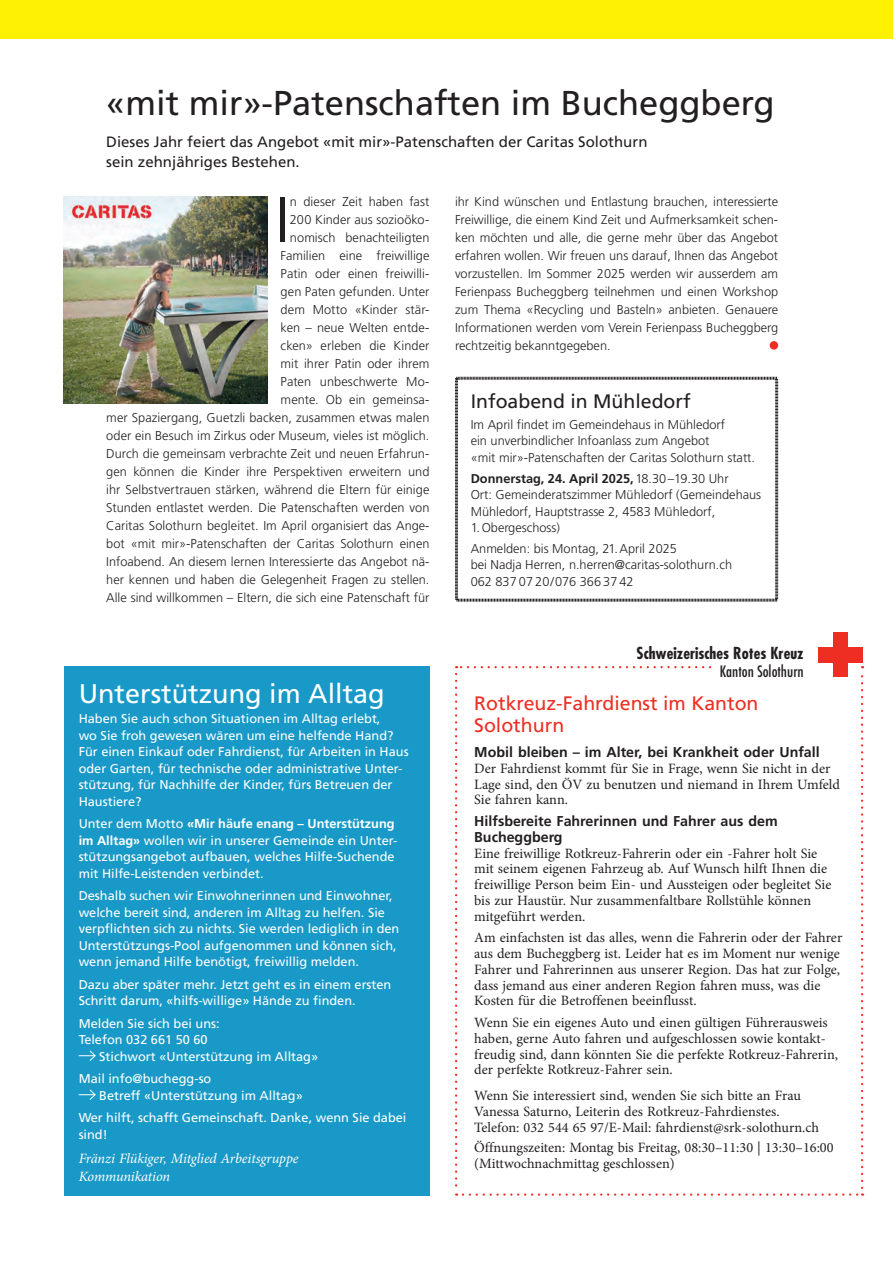
<style>
.page{position:relative;width:893px;height:1263px;background:#fff}
.page>*{position:absolute;margin:0;border:0;box-sizing:border-box;transform-origin:0 0}
.t1{font:64.35px "Frutiger LT 45 Lt";color:#231f20}
.t2{font:34.5px "Frutiger LT 55 Rm";color:#231f20}
.t3{font:27px "Frutiger LT 55 Rm";color:#fff}
.t4{font:19.5px/22.5px "Frutiger LT 55 Rm";color:#ee2e22}
.t5{font:19.5px "Frutiger LT 55 Rm";color:#231f20}
.t6{font:700 condensed 16.2px "Futura Std";color:#231f20}
.t7{font:500 condensed 15.3px "Futura";color:#231f20}
.t8{font:15px/19.5px "Frutiger LT 55 Rm";color:#231f20}
.t9{font:14.25px/15.8px "Minion Pro";color:#231f20}
.t10{font:14.25px/15.8px "Frutiger LT 65 Bd";color:#231f20}
.t11{font:italic 14.25px/18px "Minion Pro";letter-spacing:-.01em;color:#fff}
.t12{font:12.75px/18px "Frutiger LT 45 Lt";color:#231f20}
.t13{font:12.75px/16.5px "Frutiger LT 55 Rm";color:#fff}
.t14{font:12.75px "Frutiger LT 65 Bd";color:#fff}
.t15{font:12.75px "Frutiger LT 65 Bd";color:#231f20}
.s1{font-family:"Frutiger LT 55 Rm"}
.s2{font-family:"Frutiger LT 65 Bd"}
.s3{font-family:"Frutiger LT 45 Lt"}
</style>
<div class="page">
<div style="left:0;top:0;width:893px;height:38px;background:#fff101"></div>
<img style="left:64px;top:196px;width:204px;height:208px">
<div style="left:64px;top:666px;width:365px;height:530px;background:#1999c7"></div>
<svg style="left:79px;top:1050px;width:17px;height:11px"></svg>
<svg style="left:79px;top:1089px;width:17px;height:11px"></svg>
<svg style="left:455px;top:376px;width:324px;height:226px"></svg>
<div style="left:770px;top:341px;width:8px;height:9px;background:#ee2e22;border-radius:50%"></div>
<svg style="left:455px;top:666px;width:408px;height:530px"></svg>
<div style="left:712px;top:645px;width:145px;height:36px;background:#fff"></div>
<div style="left:833px;top:632px;width:15px;height:45px;background:#ee2e22"></div>
<div style="left:819px;top:647px;width:44px;height:15px;background:#ee2e22"></div>
<h2 class="t2" style="left:106px;top:83px;width:670px">«mit mir»-Patenschaften im Bucheggberg</h2>
<p class="t8" style="left:106px;top:133px;width:543px">Dieses Jahr feiert das Angebot «mit mir»-Patenschaften der Caritas Solothurn sein zehnjähriges Bestehen.</p>
<p class="t12" style="left:106px;top:192px;width:325px;text-align:right">n dieser Zeit haben fast<br>200 Kinder aus sozioöko-<br>nomisch benachteiligten<br>Familien eine freiwillige<br>Patin oder einen freiwilli-<br>gen Paten gefunden. Unter<br>dem Motto «Kinder stär-<br>ken – neue Welten entde-<br>cken» erleben die Kinder<br>mit ihrer Patin oder ihrem<br>Paten unbeschwerte Mo-<br>mente. Ob ein gemeinsa-<br>mer Spaziergang, Guetzli backen, zusammen etwas malen oder ein Besuch im Zirkus oder Museum, vieles ist möglich.<br>Durch die gemeinsam verbrachte Zeit und neuen Erfahrun&shy;gen können die Kinder ihre Perspektiven erweitern und ihr Selbstvertrauen stärken, während die Eltern für einige Stunden entlastet werden. Die Patenschaften werden von Caritas Solothurn begleitet. Im April organisiert das Ange&shy;bot «mit mir»-Patenschaften der Caritas Solothurn einen Infoabend. An diesem lernen Interessierte das Angebot nä&shy;her kennen und haben die Gelegenheit Fragen zu stellen.<br>Alle sind willkommen – Eltern, die sich eine Patenschaft für</p>
<h1 class="t1" style="left:276px;top:183px;width:16px">I</h1>
<h3 class="t3" style="left:79px;top:677px;width:308px">Unterstützung im Alltag</h3>
<p class="t13" style="left:79px;top:711px;width:331px">Haben Sie auch schon Situationen im Alltag erlebt,<br>wo Sie froh gewesen wären um eine helfende Hand?<br>Für einen Einkauf oder Fahrdienst, für Arbeiten in Haus oder Garten, für technische oder administrative Unter&shy;stützung, für Nachhilfe der Kinder, fürs Betreuen der Haustiere?</p>
<p class="t14" style="left:79px;top:816px;width:317px"><span class="s1">Unter dem Motto</span> «Mir häufe enang – Unterstützung</p>
<p class="t13" style="left:79px;top:832px;width:320px"><span class="s2">im Alltag»</span> wollen wir in unserer Gemeinde ein Unter&shy;stützungsangebot aufbauen, welches Hilfe-Suchende mit Hilfe-Leistenden verbindet.</p>
<p class="t13" style="left:79px;top:888px;width:322px">Deshalb suchen wir Einwohnerinnen und Einwohner, welche bereit sind, anderen im Alltag zu helfen. Sie verpflichten sich zu nichts. Sie werden lediglich in den Unterstützungs-Pool aufgenommen und können sich, wenn jemand Hilfe benötigt, freiwillig melden.</p>
<p class="t13" style="left:79px;top:976px;width:314px">Dazu aber später mehr. Jetzt geht es in einem ersten<br>Schritt darum, «hilfs-willige» Hände zu finden.</p>
<p class="t13" style="left:79px;top:1015px;width:142px">Melden Sie sich bei uns:</p>
<p class="t13" style="left:79px;top:1032px;width:131px">Telefon 032 661 50 60</p>
<p class="t13" style="left:99px;top:1048px;width:220px">Stichwort «Unterstützung im Alltag»</p>
<p class="t13" style="left:99px;top:1071px;width:205px;text-indent:-21px">Mail info@buchegg-so<br>Betreff «Unterstützung im Alltag»</p>
<p class="t13" style="left:79px;top:1110px;width:329px">Wer hilft, schafft Gemeinschaft. Danke, wenn Sie dabei sind!</p>
<p class="t11" style="left:79px;top:1149px;width:221px">Fränzi Flükiger, Mitglied Arbeitsgruppe<br>Kommunikation</p>
<p class="t12" style="left:455px;top:192px;width:325px;text-align:justify">ihr Kind wünschen und Entlastung brauchen, interessierte Freiwillige, die einem Kind Zeit und Aufmerksamkeit schen&shy;ken möchten und alle, die gerne mehr über das Angebot erfahren wollen. Wir freuen uns darauf, Ihnen das Angebot vorzustellen. Im Sommer 2025 werden wir ausserdem am Ferienpass Bucheggberg teilnehmen und einen Workshop zum Thema «Recycling und Basteln» anbieten. Genauere Informationen werden vom Verein Ferienpass Bucheggberg rechtzeitig bekanntgegeben.</p>
<h3 class="t5" style="left:471px;top:390px;width:221px">Infoabend in Mühledorf</h3>
<p class="t12" style="left:471px;top:416px;width:286px;line-height:16.5px">Im April findet im Gemeindehaus in Mühledorf<br>ein unverbindlicher Infoanlass zum Angebot<br>«mit mir»-Patenschaften der Caritas Solothurn statt.</p>
<p class="t15" style="left:471px;top:471px;width:259px">Donnerstag, 24. April 2025,<span class="s3">18.30–19.30 Uhr</span></p>
<p class="t12" style="left:471px;top:487px;width:292px;line-height:16.5px">Ort: Gemeinderatszimmer Mühledorf (Gemeindehaus<br>Mühledorf, Hauptstrasse 2, 4583 Mühledorf,<br>1.Obergeschoss)</p>
<p class="t12" style="left:471px;top:540px;width:263px;line-height:16.5px">Anmelden: bis Montag, 21.April 2025<br>bei Nadja Herren, n.herren@caritas-solothurn.ch<br>062 837 07 20/076 366 37 42</p>
<p class="t6" style="left:637px;top:643px;width:169px">Schweizerisches Rotes Kreuz</p>
<p class="t7" style="left:720px;top:661px;width:85px">Kanton Solothurn</p>
<h3 class="t4" style="left:474px;top:692px;width:286px">Rotkreuz-Fahrdienst im Kanton<br>Solothurn</h3>
<p class="t10" style="left:474px;top:744px;width:347px">Mobil bleiben – im Alter, bei Krankheit oder Unfall</p>
<p class="t9" style="left:474px;top:760px;width:367px">Der Fahrdienst kommt für Sie in Frage, wenn Sie nicht in der<br>Lage sind, den ÖV zu benutzen und niemand in Ihrem Umfeld<br>Sie fahren kann.</p>
<p class="t10" style="left:474px;top:813px;width:305px">Hilfsbereite Fahrerinnen und Fahrer aus dem<br>Bucheggberg</p>
<p class="t9" style="left:474px;top:845px;width:359px">Eine freiwillige Rotkreuz-Fahrerin oder ein -Fahrer holt Sie mit seinem eigenen Fahrzeug ab. Auf Wunsch hilft Ihnen die freiwillige Person beim Ein- und Aussteigen oder begleitet Sie bis zur Haustür. Nur zusammenfaltbare Rollstühle können mitgeführt werden.</p>
<p class="t9" style="left:474px;top:930px;width:370px">Am einfachsten ist das alles, wenn die Fahrerin oder der Fahrer aus dem Bucheggberg ist. Leider hat es im Moment nur wenige Fahrer und Fahrerinnen aus unserer Region. Das hat zur Folge, dass jemand aus einer anderen Region fahren muss, was die Kosten für die Betroffenen beeinflusst.</p>
<p class="t9" style="left:474px;top:1015px;width:365px">Wenn Sie ein eigenes Auto und einen gültigen Führerausweis haben, gerne Auto fahren und aufgeschlossen sowie kontakt&shy;freudig sind, dann könnten Sie die perfekte Rotkreuz-Fahrerin, der perfekte Rotkreuz-Fahrer sein.</p>
<p class="t9" style="left:474px;top:1088px;width:346px">Wenn Sie interessiert sind, wenden Sie sich bitte an Frau<br>Vanessa Saturno, Leiterin des Rotkreuz-Fahrdienstes.<br>Telefon: 032 544 65 97/E-Mail: fahrdienst@srk-solothurn.ch</p>
<p class="t9" style="left:474px;top:1139px;width:361px">Öffnungszeiten: Montag bis Freitag, 08:30–11:30 | 13:30–16:00 (Mittwochnachmittag geschlossen)</p>
</div>
